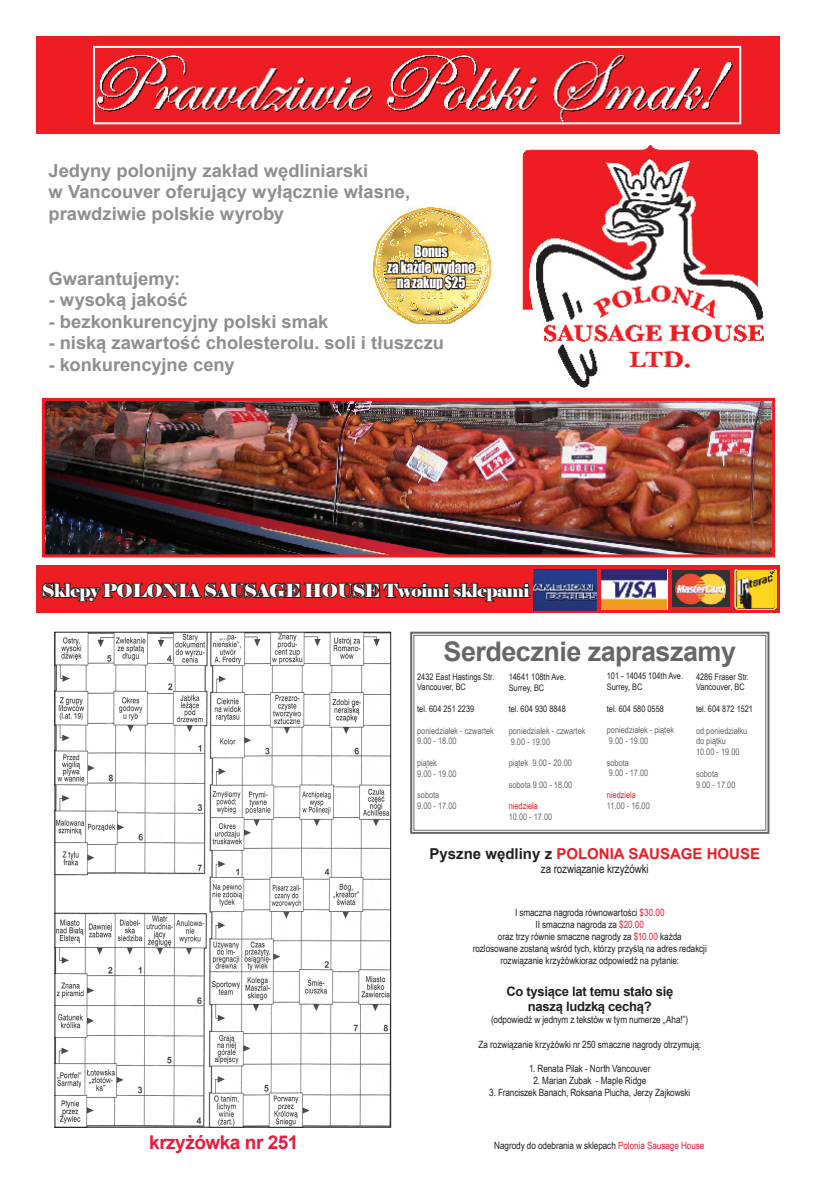
<style>
.page{position:relative;width:817px;height:1188px;background:#fff}
.page>*{position:absolute;margin:0;border:0;box-sizing:border-box;transform-origin:0 0}
.t1{font:700 27px "Arial";letter-spacing:-.02em;color:#67676a}
.t2{font:700 19px "Arial";letter-spacing:-.025em;color:#ed1a3a}
.t3{font:700 18px "Arial";letter-spacing:-.005em;color:#8d8f92}
.t4{font:18px "Elephant";letter-spacing:-.03em;color:#fff}
.t5{font:700 15px "Arial";color:#ee1d23}
.t6{font:14.3px "Impact";letter-spacing:-.005em;color:#fff;scale:.91 1}
.t7{font:700 13px "Arial";letter-spacing:-.02em;color:#231f20}
.t8{font:12px "Arial Narrow";letter-spacing:-.01em;color:#231f20}
.t9{font:10px "Arial Narrow";letter-spacing:-.005em;color:#231f20}
.t10{font:9px "Arial Narrow";color:#67676a}
.t11{font:9px "Arial Narrow";color:#231f20}
.t12{font:9px "Arial Narrow";color:#ee1d23}
.s1{color:#231f20}
.s2{color:#ed1a3a}
</style>
<div class="page">
<svg style="left:410px;top:631px;width:360px;height:203px"></svg>
<div style="left:413px;top:635px;width:353px;height:195px;border:1px solid #67676a"></div>
<div style="left:37px;top:37px;width:743px;height:97px;background:#ee1d23"></div>
<img style="left:96px;top:55px;width:637px;height:66px">
<div style="left:93px;top:46px;width:648px;height:78px;border:2px solid #fff"></div>
<div style="left:37px;top:566px;width:743px;height:47px;background:#ee1d23"></div>
<svg style="left:42px;top:582px;width:489px;height:21px"></svg>
<img style="left:672px;top:571px;width:57px;height:36px">
<img style="left:734px;top:570px;width:43px;height:39px">
<img style="left:522px;top:144px;width:242px;height:244px">
<img style="left:46px;top:402px;width:725px;height:151px">
<div style="left:42px;top:398px;width:733px;height:159px;border:3px solid #ee1d23"></div>
<img style="left:372px;top:207px;width:119px;height:116px">
<img style="left:601px;top:569px;width:66px;height:40px">
<img style="left:533px;top:570px;width:63px;height:41px">
<img style="left:385px;top:243px;width:91px;height:63px">
<img style="left:56px;top:634px;width:333px;height:491px">
<p class="t3" style="left:49px;top:157px;width:321px">Jedyny polonijny zakład wędliniarski</p>
<p class="t3" style="left:49px;top:179px;width:363px">w Vancouver oferujący wyłącznie własne,</p>
<p class="t3" style="left:49px;top:201px;width:237px">prawdziwie polskie wyroby</p>
<p class="t6" style="left:414px;top:240px;width:38px">Bonus</p>
<p class="t6" style="left:387px;top:256px;width:97px">za każde wydane</p>
<p class="t6" style="left:397px;top:271px;width:77px">na zakup $25</p>
<p class="t3" style="left:49px;top:265px;width:133px">Gwarantujemy:</p>
<p class="t3" style="left:49px;top:287px;width:141px">- wysoką jakość</p>
<p class="t3" style="left:49px;top:309px;width:281px">- bezkonkurencyjny polski smak</p>
<p class="t3" style="left:49px;top:330px;width:397px">- niską zawartość cholesterolu. soli i tłuszczu</p>
<p class="t3" style="left:49px;top:352px;width:187px">- konkurencyjne ceny</p>
<p class="t4" style="left:42px;top:579px;width:489px">Sklepy POLONIA SAUSAGE HOUSE Twoimi sklepami</p>
<p class="t1" style="left:443px;top:633px;width:294px">Serdecznie zapraszamy</p>
<p class="t11" style="left:417px;top:670px;width:79px">2432 East Hastings Str.</p>
<p class="t11" style="left:417px;top:680px;width:50px">Vancouver, BC</p>
<p class="t11" style="left:417px;top:702px;width:59px">tel. 604 251 2239</p>
<p class="t10" style="left:417px;top:724px;width:78px">poniedziałek - czwartek</p>
<p class="t10" style="left:417px;top:734px;width:41px">9.00 - 18.00</p>
<p class="t10" style="left:417px;top:756px;width:21px">piątek</p>
<p class="t10" style="left:417px;top:767px;width:41px">9.00 - 19.00</p>
<p class="t10" style="left:417px;top:788px;width:24px">sobota</p>
<p class="t10" style="left:417px;top:799px;width:41px">9.00 - 17.00</p>
<p class="t11" style="left:508px;top:670px;width:59px">14641 108th Ave.</p>
<p class="t11" style="left:508px;top:681px;width:37px">Surrey, BC</p>
<p class="t11" style="left:508px;top:702px;width:59px">tel. 604 930 8848</p>
<p class="t10" style="left:508px;top:724px;width:78px">poniedziałek - czwartek</p>
<p class="t10" style="left:510px;top:735px;width:41px">9.00 - 19.00</p>
<p class="t10" style="left:508px;top:756px;width:65px">piątek 9.00 - 20.00</p>
<p class="t10" style="left:508px;top:778px;width:65px">sobota 9.00 - 18.00</p>
<p class="t12" style="left:508px;top:799px;width:31px">niedziela</p>
<p class="t10" style="left:508px;top:810px;width:45px">10.00 - 17.00</p>
<p class="t11" style="left:606px;top:669px;width:78px">101 - 14045 104th Ave.</p>
<p class="t11" style="left:606px;top:680px;width:37px">Surrey, BC</p>
<p class="t11" style="left:606px;top:702px;width:59px">tel. 604 580 0558</p>
<p class="t10" style="left:606px;top:723px;width:69px">poniedziałek - piątek</p>
<p class="t10" style="left:608px;top:734px;width:41px">9.00 - 19.00</p>
<p class="t10" style="left:606px;top:756px;width:24px">sobota</p>
<p class="t10" style="left:608px;top:767px;width:41px">9.00 - 17.00</p>
<p class="t12" style="left:606px;top:788px;width:31px">niedziela</p>
<p class="t10" style="left:606px;top:799px;width:44px">11.00 - 16.00</p>
<p class="t11" style="left:695px;top:670px;width:54px">4286 Fraser Str.</p>
<p class="t11" style="left:695px;top:680px;width:50px">Vancouver, BC</p>
<p class="t11" style="left:695px;top:702px;width:59px">tel. 604 872 1521</p>
<p class="t10" style="left:695px;top:724px;width:53px">od poniedziałku</p>
<p class="t10" style="left:695px;top:734px;width:31px">do piątku</p>
<p class="t10" style="left:695px;top:745px;width:45px">10.00 - 19.00</p>
<p class="t10" style="left:695px;top:767px;width:24px">sobota</p>
<p class="t10" style="left:695px;top:778px;width:41px">9.00 - 17.00</p>
<p class="t5" style="left:429px;top:843px;width:332px"><span class="s1">Pyszne wędliny z</span> POLONIA SAUSAGE HOUSE</p>
<p class="t8" style="left:541px;top:860px;width:109px">za rozwiązanie krzyżówki</p>
<p class="t2" style="left:149px;top:1128px;width:151px">krzyżówka nr 251</p>
<p class="t9" style="left:515px;top:905px;width:151px">I smaczna nagroda równowartości <span class="s2">$30.00</span></p>
<p class="t9" style="left:535px;top:917px;width:110px">II smaczna nagroda za <span class="s2">$20.00</span></p>
<p class="t9" style="left:497px;top:929px;width:185px">oraz trzy równie smaczne nagrody za <span class="s2">$10.00</span> każda</p>
<p class="t9" style="left:472px;top:941px;width:235px">rozlosowane zostaną wśród tych, którzy przyślą na adres redakcji</p>
<p class="t9" style="left:500px;top:953px;width:180px">rozwiązanie krzyżówkioraz odpowiedź na pytanie:</p>
<p class="t7" style="left:506px;top:982px;width:168px">Co tysiące lat temu stało się</p>
<p class="t7" style="left:527px;top:997px;width:125px">naszą ludzką cechą?</p>
<p class="t9" style="left:491px;top:1012px;width:198px">(odpowiedź w jednym z tekstów w tym numerze „Aha!”)</p>
<p class="t9" style="left:478px;top:1037px;width:224px">Za rozwiązanie krzyżówki nr 250 smaczne nagrody otrzymują:</p>
<p class="t9" style="left:529px;top:1061px;width:123px">1. Renata Pilak - North Vancouver</p>
<p class="t9" style="left:533px;top:1073px;width:114px">2. Marian Zubak - Maple Ridge</p>
<p class="t9" style="left:489px;top:1085px;width:203px">3. Franciszek Banach, Roksana Plucha, Jerzy Zajkowski</p>
<p class="t9" style="left:494px;top:1138px;width:212px">Nagrody do odebrania w sklepach <span class="s2">Polonia Sausage House</span></p>
</div>
